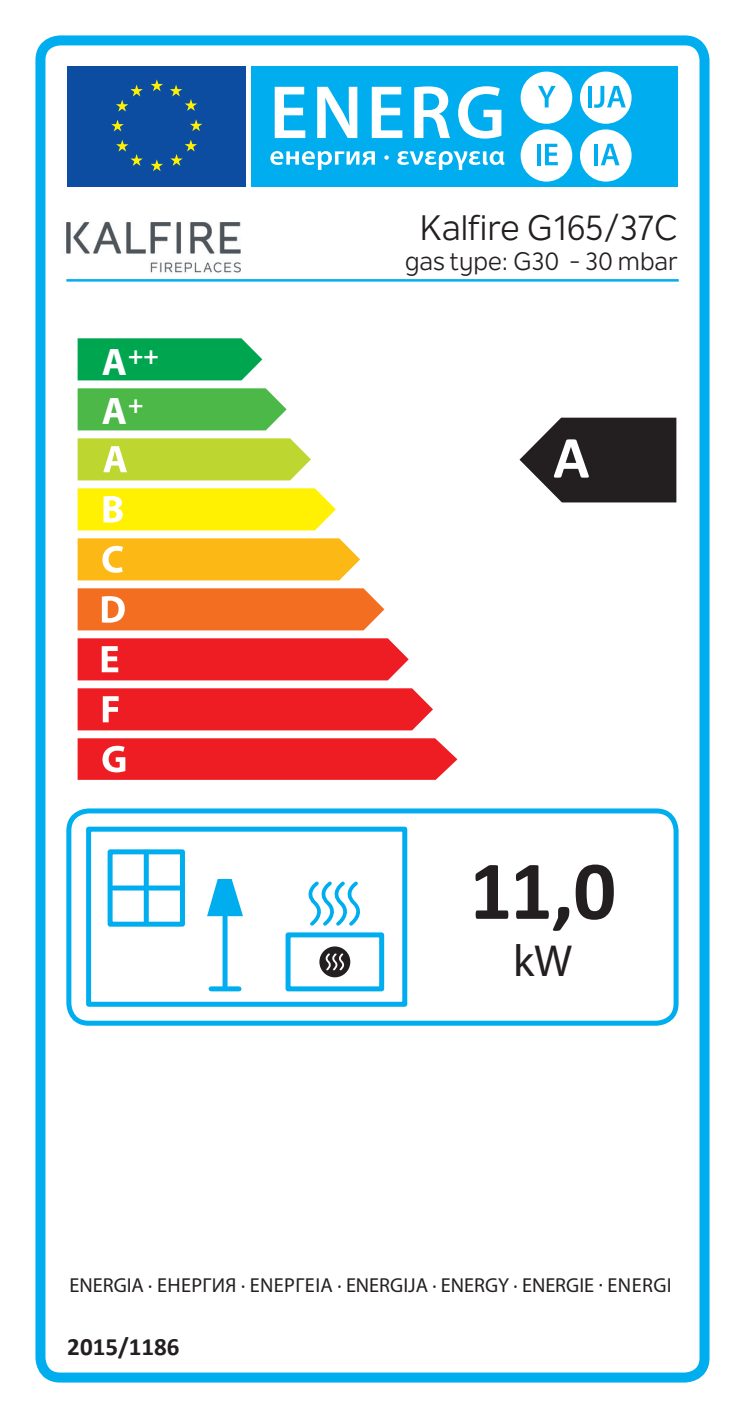
<style>
.page{position:relative;width:745px;height:1418px;background:#fff}
.page>*{position:absolute;margin:0;border:0;box-sizing:border-box;transform-origin:0 0}
.t1{font:700 84.5px "Calibri";color:#231f20}
.t2{font:700 60px "Calibri";color:#fff}
.t3{font:700 45px "Calibri";color:#fff}
.t4{font:45px "Myriad Pro";color:#231f20}
.t5{font:700 38.5px "Myriad Pro";color:#fff}
.t6{font:35px "Nolan Next";color:#231f20}
.t7{font:700 25.75px "Myriad Pro";color:#fff}
.t8{font:25px "Nolan Next";color:#231f20}
.t9{font:700 25px "Calibri";color:#231f20}
.t10{font:20.25px "Myriad Pro";letter-spacing:.005em;color:#231f20}
.s1{font-size:38.5px}
</style>
<div class="page">
<div style="left:35px;top:35px;width:674px;height:1347px;border:10px solid #00aeef;border-radius:20px"></div>
<div style="left:67px;top:66px;width:178px;height:120px;background:#0d4da1"></div>
<div style="left:251px;top:66px;width:426px;height:120px;background:#00aeef"></div>
<svg style="left:170px;top:85px;width:27px;height:26px"></svg>
<svg style="left:151px;top:79px;width:12px;height:12px"></svg>
<svg style="left:116px;top:85px;width:27px;height:27px"></svg>
<svg style="left:111px;top:120px;width:13px;height:11px"></svg>
<svg style="left:116px;top:140px;width:27px;height:26px"></svg>
<svg style="left:151px;top:159px;width:12px;height:12px"></svg>
<svg style="left:170px;top:140px;width:27px;height:26px"></svg>
<svg style="left:190px;top:119px;width:12px;height:12px"></svg>
<svg style="left:274px;top:87px;width:31px;height:51px"></svg>
<svg style="left:317px;top:87px;width:40px;height:51px"></svg>
<svg style="left:371px;top:87px;width:31px;height:51px"></svg>
<svg style="left:414px;top:86px;width:36px;height:52px"></svg>
<svg style="left:458px;top:86px;width:43px;height:53px"></svg>
<svg style="left:270px;top:151px;width:105px;height:19px"></svg>
<svg style="left:384px;top:155px;width:4px;height:5px"></svg>
<svg style="left:397px;top:151px;width:107px;height:19px"></svg>
<div style="left:520px;top:72px;width:52px;height:52px;background:#fff;border-radius:50%"></div>
<svg style="left:538px;top:86px;width:17px;height:21px"></svg>
<div style="left:579px;top:72px;width:52px;height:52px;background:#fff;border-radius:50%"></div>
<div style="left:520px;top:129px;width:52px;height:53px;background:#fff;border-radius:50%"></div>
<svg style="left:537px;top:144px;width:3px;height:21px"></svg>
<svg style="left:545px;top:144px;width:12px;height:21px"></svg>
<div style="left:579px;top:129px;width:52px;height:53px;background:#fff;border-radius:50%"></div>
<svg style="left:588px;top:86px;width:3px;height:21px"></svg>
<svg style="left:594px;top:86px;width:31px;height:22px"></svg>
<svg style="left:594px;top:144px;width:3px;height:21px"></svg>
<svg style="left:601px;top:144px;width:18px;height:21px"></svg>
<hr style="left:66px;top:279px;width:612px;height:2px;background:#00aeef">
<svg style="left:519px;top:417px;width:157px;height:85px;background:#423f3f"></svg>
<div style="left:66px;top:808px;width:612px;height:217px;border:5px solid #00aeef;border-radius:20px"></div>
<div style="left:78px;top:388px;width:208px;height:42px;background:#4cb848"></div>
<svg style="left:78px;top:338px;width:184px;height:42px;background:#0faa59"></svg>
<svg style="left:78px;top:438px;width:233px;height:42px;background:#c3d941"></svg>
<svg style="left:78px;top:488px;width:257px;height:42px;background:#fff214"></svg>
<svg style="left:78px;top:538px;width:282px;height:42px;background:#fcbc22"></svg>
<svg style="left:78px;top:588px;width:306px;height:42px;background:#f3772f"></svg>
<svg style="left:78px;top:638px;width:330px;height:42px;background:#ee292f"></svg>
<svg style="left:78px;top:688px;width:354px;height:42px;background:#ee272d"></svg>
<svg style="left:78px;top:738px;width:379px;height:41px;background:#ee292f"></svg>
<div style="left:107px;top:849px;width:78px;height:77px;border:5px solid #00aeef"></div>
<div style="left:144px;top:852px;width:5px;height:70px;background:#00aeef"></div>
<div style="left:113px;top:885px;width:67px;height:5px;background:#00aeef"></div>
<div style="left:211px;top:986px;width:28px;height:5px;background:#00aeef"></div>
<div style="left:222px;top:916px;width:5px;height:70px;background:#00aeef"></div>
<svg style="left:207px;top:879px;width:36px;height:37px"></svg>
<div style="left:285px;top:932px;width:99px;height:59px;border:5px solid #00aeef"></div>
<div style="left:86px;top:826px;width:321px;height:180px;border:5px solid #00aeef"></div>
<svg style="left:308px;top:881px;width:52px;height:45px"></svg>
<div style="left:319px;top:946px;width:31px;height:31px;background:#231f20;border-radius:50%"></div>
<svg style="left:325px;top:952px;width:23px;height:19px"></svg>
<img style="left:66px;top:221px;width:175px;height:52px">
<p class="t3" style="left:100px;top:333px;width:42px">A<sup>+</sup></p>
<p class="t3" style="left:100px;top:389px;width:29px">A</p>
<p class="t7" style="left:102px;top:338px;width:58px"><span class="s1">A</span>++</p>
<p class="t5" style="left:102px;top:386px;width:43px">A<sup>+</sup></p>
<p class="t6" style="left:419px;top:206px;width:260px">Kalfire G165/37C</p>
<p class="t8" style="left:405px;top:246px;width:274px">gas type: G30 - 30 mbar</p>
<p class="t2" style="left:552px;top:420px;width:38px">A</p>
<p class="t1" style="left:469px;top:838px;width:148px">11,0</p>
<p class="t4" style="left:513px;top:933px;width:61px">kW</p>
<p class="t10" style="left:69px;top:1272px;width:603px">ENERGIA · ЕНЕРГИЯ · ΕΝΕΡΓΕΙΑ · ENERGIJA · ENERGY · ENERGIE · ENERGI</p>
<p class="t9" style="left:67px;top:1330px;width:114px">2015/1186</p>
</div>
